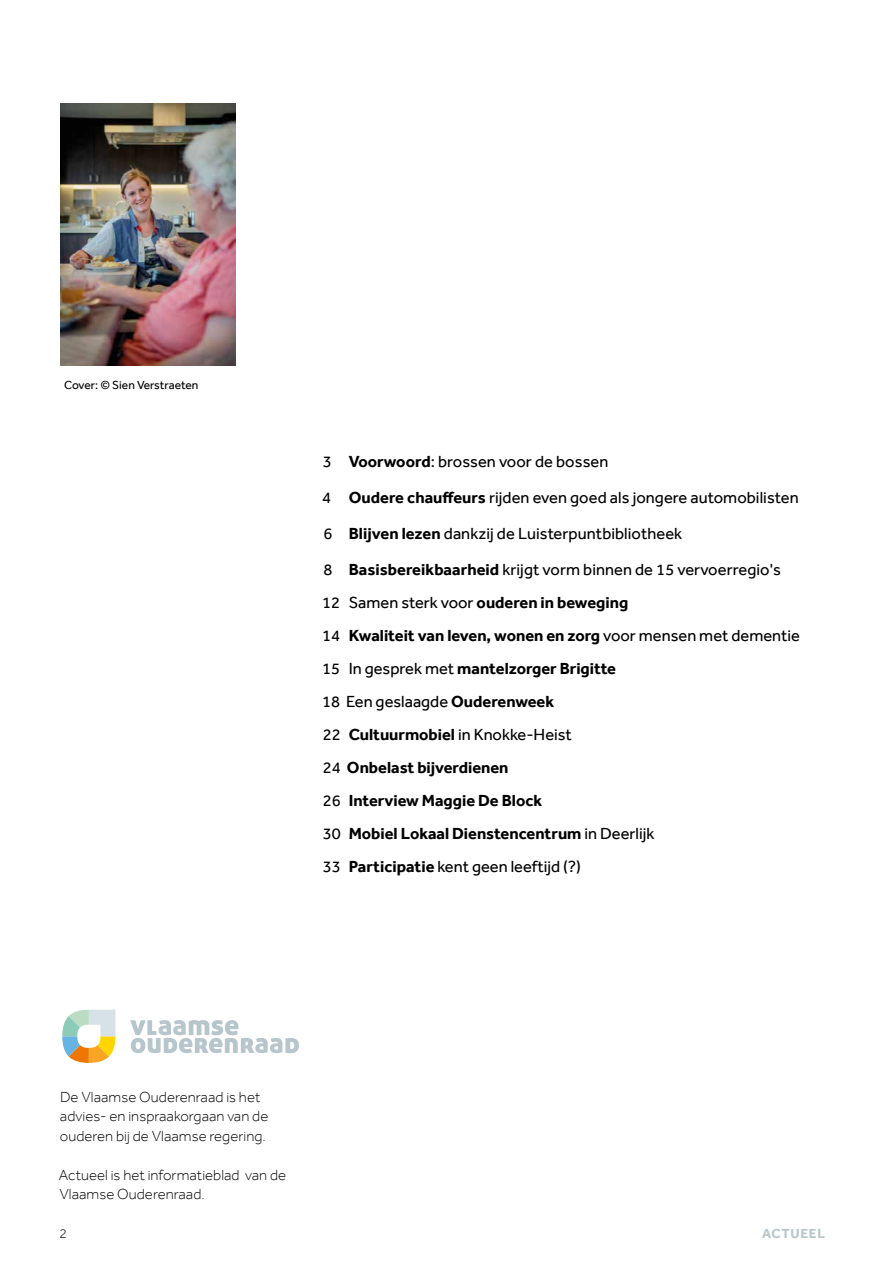
<style>
.page{position:relative;width:893px;height:1263px;background:#fff}
.page>*{position:absolute;margin:0;border:0;box-sizing:border-box;transform-origin:0 0}
.t1{font:700 16.5px/33px "Effra";color:#000}
.t2{font:16.5px/36px "Effra";letter-spacing:.005em;color:#000}
.t3{font:300 15px/19.5px "Effra";letter-spacing:.005em;color:#000}
.t4{font:700 13.5px "Effra";letter-spacing:.05em;color:#b7c5cd}
.t5{font:300 13.5px "Effra";color:#000}
.t6{font:12px "Effra";color:#000}
.s1{font-weight:700}
.s2{font-weight:400}
</style>
<div class="page">
<svg style="left:62px;top:1010px;width:53px;height:53px"></svg>
<svg style="left:130px;top:1020px;width:169px;height:33px"></svg>
<img style="left:61px;top:104px;width:174px;height:262px">
<p class="t6" style="left:64px;top:377px;width:136px">Cover: © Sien Verstraeten</p>
<p class="t2" style="left:322px;top:443px;width:478px">3 <span class="s1">Voorwoord</span>: brossen voor de bossen<br>4 <span class="s1">Oudere chauffeurs</span> rijden even goed als jongere automobilisten 6 <span class="s1">Blijven lezen</span> dankzij de Luisterpuntbibliotheek<br>8 <span class="s1">Basisbereikbaarheid</span> krijgt vorm binnen de 15 vervoerregio's</p>
<p class="t1" style="left:322px;top:586px;width:480px"><span class="s2">12 Samen sterk voor</span> ouderen in beweging<br><span class="s2">14</span> Kwaliteit van leven, wonen en zorg <span class="s2">voor mensen met dementie 15 In gesprek met</span> mantelzorger Brigitte<br><span class="s2">18 Een geslaagde</span> Ouderenweek<br><span class="s2">22</span> Cultuurmobiel <span class="s2">in Knokke-Heist<br>24</span> Onbelast bijverdienen<br><span class="s2">26</span> Interview Maggie De Block<br><span class="s2">30</span> Mobiel Lokaal Dienstencentrum <span class="s2">in Deerlijk<br>33</span> Participatie <span class="s2">kent geen leeftijd (?)</span></p>
<p class="t3" style="left:60px;top:1087px;width:210px">De Vlaamse Ouderenraad is het advies- en inspraakorgaan van de ouderen bij de Vlaamse regering.</p>
<p class="t3" style="left:59px;top:1165px;width:229px">Actueel is het informatieblad van de<br>Vlaamse Ouderenraad.</p>
<p class="t5" style="left:60px;top:1225px;width:9px">2</p>
<p class="t4" style="left:762px;top:1225px;width:64px">ACTUEEL</p>
</div>
